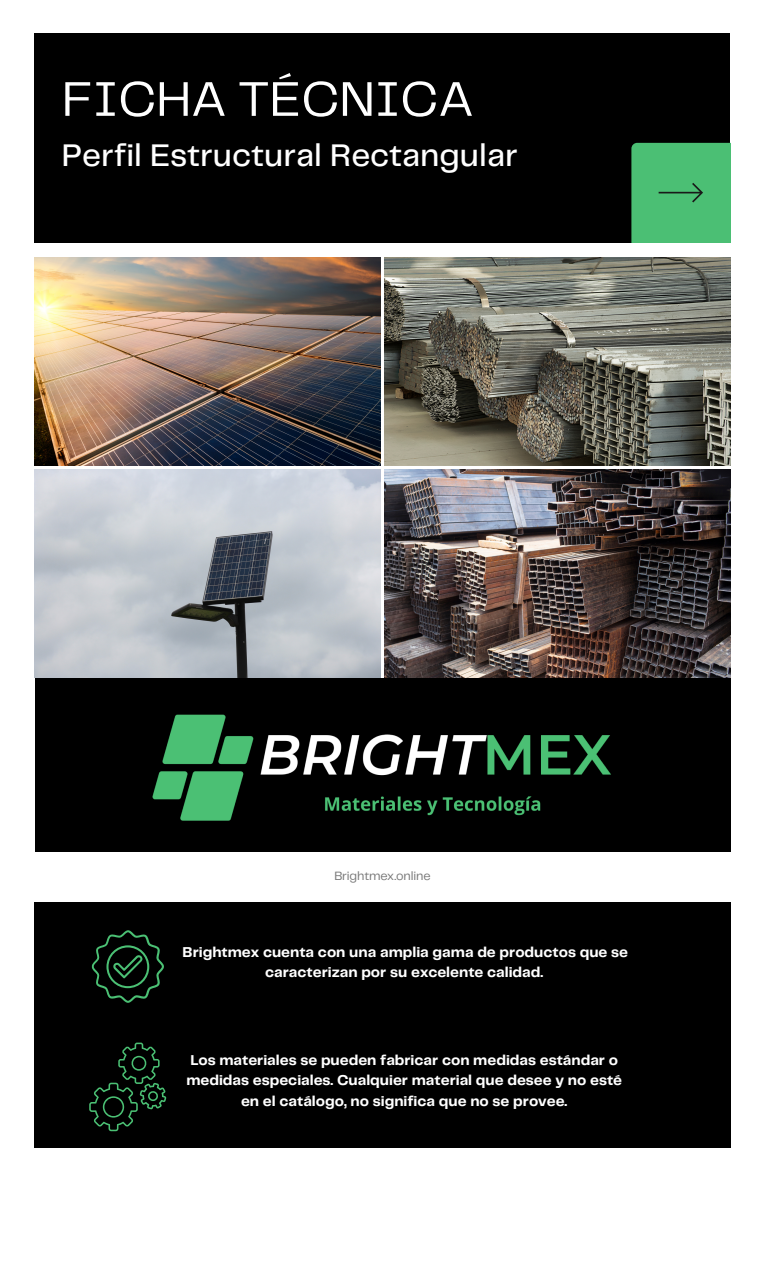
<style>
.page{position:relative;width:765px;height:1262px;background:#fff}
.page>*{position:absolute;margin:0;border:0;box-sizing:border-box;transform-origin:0 0}
.t1{font:50.5px "Telegraf";color:#fff}
.t2{font:500 32.5px "Telegraf";color:#fff}
.t3{font:700 14.88px/20.6px "Telegraf";color:#fff;text-align:center}
.t4{font:12.5px "Telegraf";letter-spacing:-.01em;color:#767676}
</style>
<div class="page">
<div style="left:35px;top:34px;width:695px;height:209px;background:#000"></div>
<div style="left:631px;top:143px;width:99px;height:100px;background:#4bbf74"></div>
<img style="left:35px;top:258px;width:346px;height:208px">
<img style="left:384px;top:258px;width:346px;height:208px">
<img style="left:35px;top:470px;width:346px;height:208px">
<img style="left:384px;top:470px;width:346px;height:208px">
<div style="left:35px;top:678px;width:695px;height:173px;background:#000"></div>
<img style="left:152px;top:714px;width:459px;height:107px">
<div style="left:35px;top:902px;width:695px;height:246px;background:#000"></div>
<svg style="left:92px;top:930px;width:72px;height:72px"></svg>
<svg style="left:89px;top:1043px;width:77px;height:88px"></svg>
<h1 class="t1" style="left:62px;top:77px;width:413px">FICHA TÉCNICA</h1>
<h2 class="t2" style="left:62px;top:142px;width:457px">Perfil Estructural Rectangular</h2>
<p class="t4" style="left:334px;top:871px;width:98px">Brightmex.online</p>
<p class="t3" style="left:183px;top:942px;width:447px">Brightmex cuenta con una amplia gama de productos que se caracterizan por su excelente calidad.</p>
<p class="t3" style="left:186px;top:1050px;width:437px">Los materiales se pueden fabricar con medidas estándar o medidas especiales. Cualquier material que desee y no esté en el catálogo, no significa que no se provee.</p>
</div>
